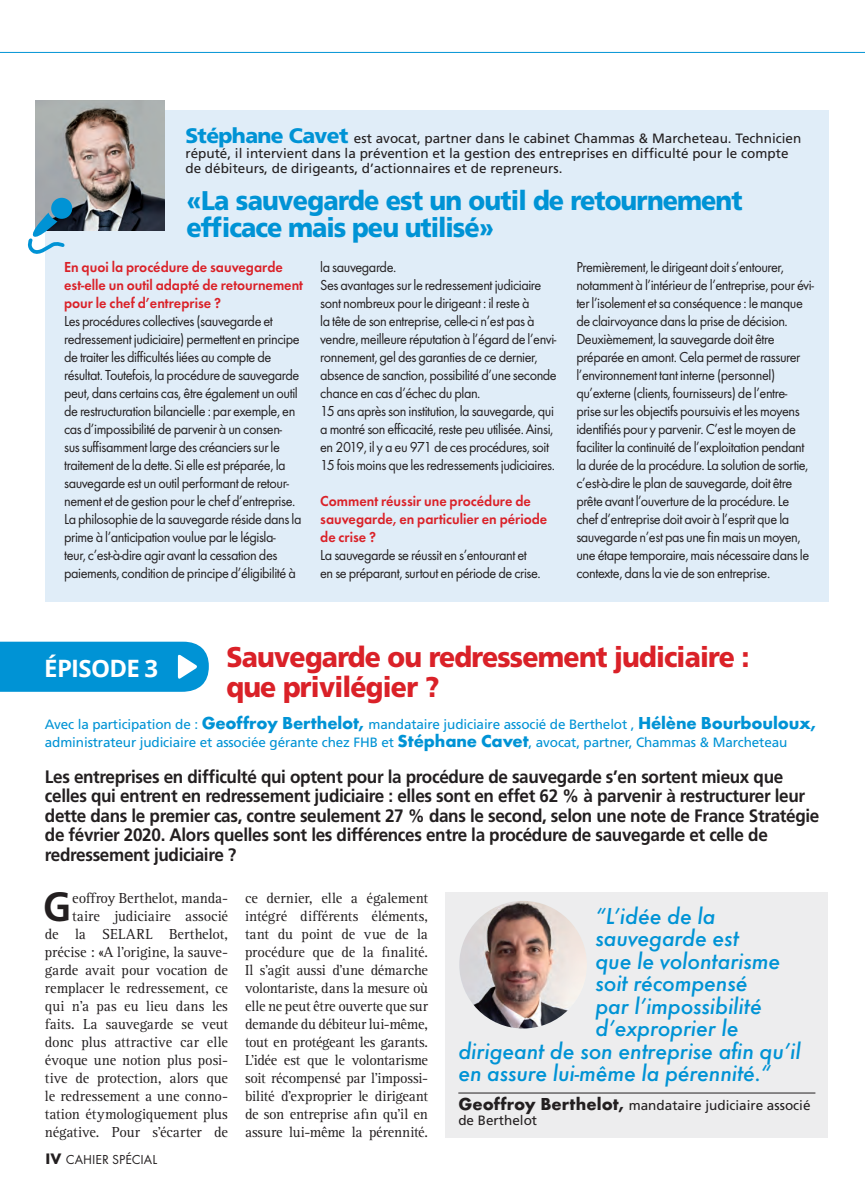
<style>
.page{position:relative;width:865px;height:1191px;background:#fff}
.page>*{position:absolute;margin:0;border:0;box-sizing:border-box;transform-origin:0 0}
.t1{font:700 40.8px "Frutiger";color:#231f20;scale:.95 1}
.t2{font:900 28.5px/30px "Frutiger";letter-spacing:-.03em;color:#da2128;scale:.93 1}
.t3{font:900 27px/27px "Frutiger";letter-spacing:-.04em;color:#0093d5;scale:.93 1}
.t4{font:italic 500 24px "Futura T";letter-spacing:-.01em;color:#0093d5}
.t5{font:700 23.85px "Open Sans";letter-spacing:-.03em;color:#fff}
.t6{font:700 18px/19.5px "Frutiger";letter-spacing:-.02em;color:#231f20;scale:.95 1}
.t7{font:15px/18px "Futura T";letter-spacing:-.03em;color:#231f20;scale:.95 1}
.t8{font:15px/18px "Rotis Serif";letter-spacing:-.005em;color:#231f20;text-align:right}
.t9{font:13.5px/15px "Frutiger";color:#231f20}
.t10{font:13.5px/18px "Frutiger";letter-spacing:-.01em;color:#0093d5}
.t11{font:13.5px "Futura T";color:#231f20}
.s1{font-weight:900;font-size:21px;color:#0093d5}
.s2{font-weight:600;color:#da2128}
.s3{font-family:"Futura T";font-weight:700;font-size:18px}
.s4{font-weight:700;font-size:15.75px}
</style>
<div class="page">
<hr style="left:0;top:52px;width:864px;height:1px;background:#0093d5">
<svg style="left:0;top:641px;width:209px;height:50px;background:#0f99d7"></svg>
<div style="left:445px;top:892px;width:382px;height:245px;background:#ededee"></div>
<hr style="left:458px;top:1092px;width:357px;height:1px;background:#231f20">
<div style="left:45px;top:110px;width:782px;height:492px;background:#e0edf8"></div>
<img style="left:35px;top:101px;width:129px;height:130px">
<div style="left:51px;top:198px;width:21px;height:21px;background:#0093d5;border-radius:50%"></div>
<svg style="left:27px;top:212px;width:39px;height:42px"></svg>
<img style="left:459px;top:900px;width:127px;height:128px;border-radius:50%">
<p class="t9" style="left:185px;top:131px;width:617px"><span class="s1">Stéphane Cavet</span> est avocat, partner dans le cabinet Chammas &amp; Marcheteau. Technicien réputé, il intervient dans la prévention et la gestion des entreprises en difficulté pour le compte de débiteurs, de dirigeants, d’actionnaires et de repreneurs.</p>
<p class="t3" style="left:186px;top:187px;width:599px">«La sauvegarde est un outil de retournement efficace mais peu utilisé»</p>
<p class="t7" style="left:64px;top:259px;width:253px"><span class="s2">En quoi la procédure de sauvegarde est-elle un outil adapté de retournement pour le chef d’entreprise ?<br></span>Les procédures collectives (sauvegarde et redressement judiciaire) permettent en principe de traiter les difficultés liées au compte de résultat. Toutefois, la procédure de sauvegarde peut, dans certains cas, être également un outil de restructuration bilancielle : par exemple, en cas d’impossibilité de parvenir à un consen-<br>sus suffisamment large des créanciers sur le traitement de la dette. Si elle est préparée, la sauvegarde est un outil performant de retour&shy;nement et de gestion pour le chef d’entreprise.<br>La philosophie de la sauvegarde réside dans la prime à l’anticipation voulue par le législa-<br>teur, c’est-à-dire agir avant la cessation des paiements, condition de principe d’éligibilité à</p>
<p class="t7" style="left:320px;top:259px;width:250px">la sauvegarde.<br>Ses avantages sur le redressement judiciaire sont nombreux pour le dirigeant : il reste à<br>la tête de son entreprise, celle-ci n’est pas à vendre, meilleure réputation à l’égard de l’envi&shy;ronnement, gel des garanties de ce dernier, absence de sanction, possibilité d’une seconde chance en cas d’échec du plan.<br>15 ans après son institution, la sauvegarde, qui a montré son efficacité, reste peu utilisée. Ainsi, en 2019, il y a eu 971 de ces procédures, soit 15 fois moins que les redressements judiciaires.</p>
<p class="t7" style="left:320px;top:493px;width:240px"><span class="s2">Comment réussir une procédure de sauvegarde, en particulier en période de crise ?<br></span>La sauvegarde se réussit en s’entourant et<br>en se préparant, surtout en période de crise.</p>
<p class="t7" style="left:576px;top:259px;width:251px">Premièrement, le dirigeant doit s’entourer, notamment à l’intérieur de l’entreprise, pour évi&shy;ter l’isolement et sa conséquence : le manque de clairvoyance dans la prise de décision.<br>Deuxièmement, la sauvegarde doit être préparée en amont. Cela permet de rassurer l’environnement tant interne (personnel) qu’externe (clients, fournisseurs) de l’entre&shy;prise sur les objectifs poursuivis et les moyens identifiés pour y parvenir. C’est le moyen de faciliter la continuité de l’exploitation pendant la durée de la procédure. La solution de sortie, c’est-à-dire le plan de sauvegarde, doit être prête avant l’ouverture de la procédure. Le chef d’entreprise doit avoir à l’esprit que la sauvegarde n’est pas une fin mais un moyen, une étape temporaire, mais nécessaire dans le contexte, dans la vie de son entreprise.</p>
<p class="t2" style="left:226px;top:642px;width:563px">Sauvegarde ou redressement judiciaire : que privilégier ?</p>
<p class="t10" style="left:45px;top:716px;width:772px">Avec la participation de : <span class="s3">Geoffroy Berthelot,</span> mandataire judiciaire associé de Berthelot , <span class="s3">Hélène Bourbouloux, </span>administrateur judiciaire et associée gérante chez FHB et <span class="s3">Stéphane Cavet</span>, avocat, partner, Chammas &amp; Marcheteau</p>
<p class="t5" style="left:44px;top:651px;width:115px">ÉPISODE 3</p>
<p class="t6" style="left:45px;top:767px;width:816px">Les entreprises en difficulté qui optent pour la procédure de sauvegarde s’en sortent mieux que celles qui entrent en redressement judiciaire : elles sont en effet 62 % à parvenir à restructurer leur dette dans le premier cas, contre seulement 27 % dans le second, selon une note de France Stratégie de février 2020. Alors quelles sont les différences entre la procédure de sauvegarde et celle de redressement judiciaire ?</p>
<p class="t1" style="left:43px;top:886px;width:31px">G</p>
<p class="t8" style="left:45px;top:889px;width:184px">eoffroy Berthelot, manda&shy;taire judiciaire associé<br>de la SELARL Berthelot, précise : «A l’origine, la sauve&shy;garde avait pour vocation de remplacer le redressement, ce qui n’a pas eu lieu dans les faits. La sauvegarde se veut donc plus attractive car elle évoque une notion plus posi&shy;tive de protection, alors que le redressement a une conno&shy;tation étymologiquement plus négative. Pour s’écarter de</p>
<p class="t8" style="left:245px;top:889px;width:184px;text-align:justify">ce dernier, elle a également intégré différents éléments, tant du point de vue de la procédure que de la finalité.<br>Il s’agit aussi d’une démarche volontariste, dans la mesure où elle ne peut être ouverte que sur demande du débiteur lui-même, tout en protégeant les garants.<br>L’idée est que le volontarisme soit récompensé par l’impossi&shy;bilité d’exproprier le dirigeant de son entreprise afin qu’il en assure lui-même la pérennité.</p>
<p class="t11" style="left:45px;top:1153px;width:113px"><span class="s4">IV</span> CAHIER SPÉCIAL</p>
<p class="t4" style="left:595px;top:904px;width:122px">“L’idée de la</p>
<p class="t4" style="left:595px;top:926px;width:145px">sauvegarde est</p>
<p class="t4" style="left:595px;top:949px;width:186px">que le volontarisme</p>
<p class="t4" style="left:595px;top:971px;width:153px">soit récompensé</p>
<p class="t4" style="left:595px;top:994px;width:168px">par l’impossibilité</p>
<p class="t4" style="left:595px;top:1016px;width:145px">d’exproprier le</p>
<p class="t4" style="left:458px;top:1039px;width:344px">dirigeant de son entreprise afin qu’il</p>
<p class="t4" style="left:458px;top:1061px;width:314px">en assure lui-même la pérennité.“</p>
<p class="t9" style="left:458px;top:1099px;width:353px;line-height:14.2px"><span class="s3">Geoffroy Berthelot,</span> mandataire judiciaire associé de Berthelot</p>
</div>
